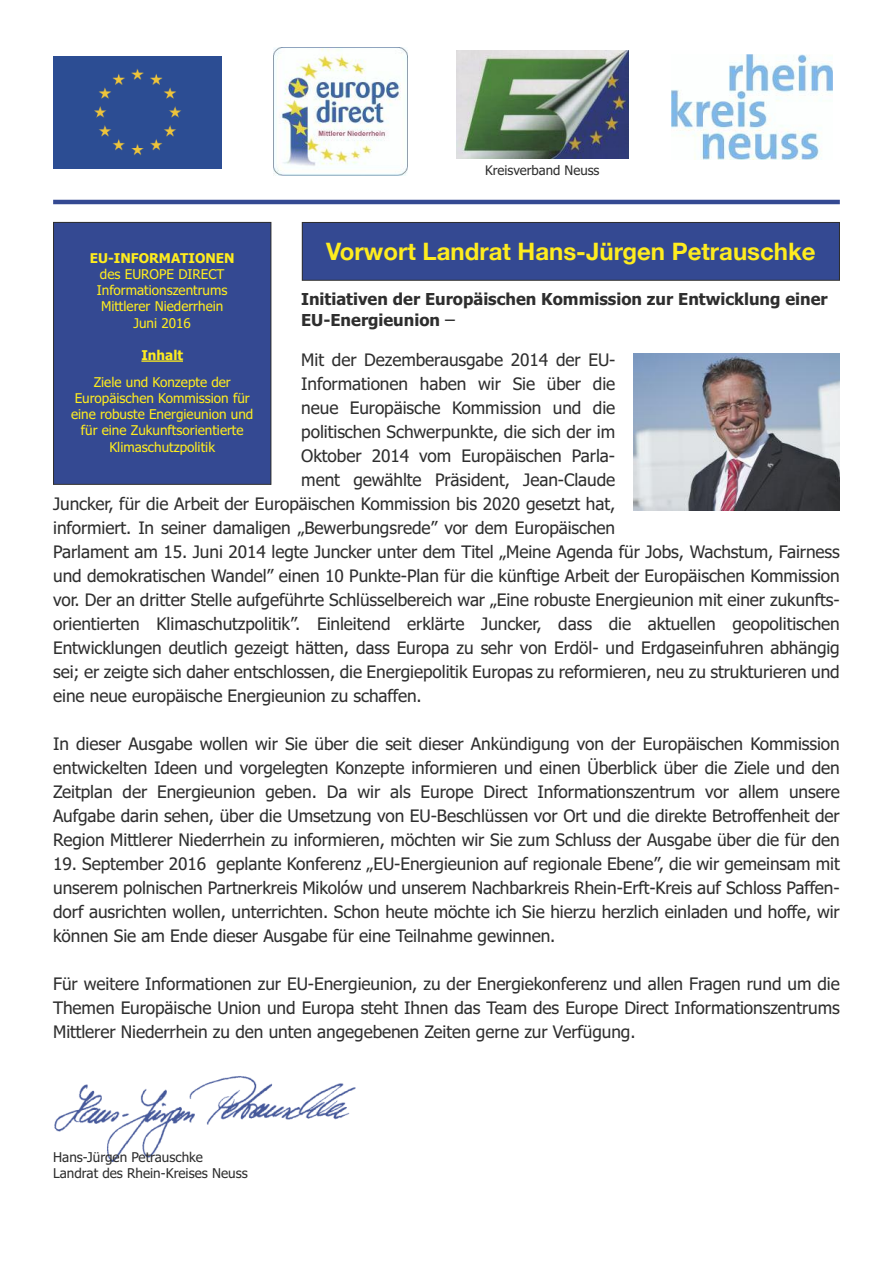
<style>
.page{position:relative;width:893px;height:1263px;background:#fff}
.page>*{position:absolute;margin:0;border:0;box-sizing:border-box;transform-origin:0 0}
.t1{font:700 24px "Helvetica Neue";color:#feec1f}
.t2{font:17.25px/24px "Tahoma";letter-spacing:-.005em;color:#2e2e2e;text-align:justify}
.t3{font:700 16.5px/21.3px "Tahoma";color:#2e2e2e}
.t4{font:13.5px/16.2px "Tahoma";color:#feec1f;text-align:center}
.t5{font:13.5px/16.5px "Tahoma";color:#2e2e2e}
.t6{font:700 13.5px "Tahoma";color:#feec1f}
.t7{font:13.2px "Tahoma";color:#2e2e2e}
.s1{font-weight:400;font-size:18px}
</style>
<div class="page">
<div style="left:302px;top:222px;width:537px;height:58px;background:#344992"></div>
<div style="left:302px;top:222px;width:538px;height:59px;border:1px solid #2e2e2e"></div>
<hr style="left:53px;top:200px;width:787px;height:4px;background:#344992">
<img style="left:672px;top:55px;width:161px;height:105px">
<img style="left:456px;top:51px;width:172px;height:107px">
<img style="left:273px;top:48px;width:134px;height:128px">
<div style="left:54px;top:222px;width:217px;height:262px;background:#344992"></div>
<div style="left:53px;top:222px;width:218px;height:263px;border:1px solid #2e2e2e"></div>
<hr style="left:141px;top:360px;width:42px;height:2px;background:#feec1f">
<img style="left:633px;top:353px;width:207px;height:157px">
<img style="left:54px;top:1076px;width:302px;height:86px">
<div style="left:53px;top:57px;width:168px;height:112px;background:#2c4d93"></div>
<p class="t7" style="left:485px;top:163px;width:116px">Kreisverband Neuss</p>
<h1 class="t1" style="left:326px;top:237px;width:491px">Vorwort Landrat Hans-Jürgen Petrauschke</h1>
<p class="t6" style="left:90px;top:250px;width:146px">EU-InformatIonEn</p>
<p class="t4" style="left:97px;top:266px;width:132px">des EUROPE DIRECT<br>Informationszentrums<br>Mittlerer Niederrhein<br>Juni 2016</p>
<p class="t6" style="left:141px;top:347px;width:43px">Inhalt</p>
<p class="t4" style="left:71px;top:374px;width:184px">Ziele und Konzepte der<br>Europäischen Kommission für eine robuste Energieunion und für eine Zukunftsorientierte<br>Klimaschutzpolitik</p>
<p class="t3" style="left:301px;top:289px;width:528px">Initiativen der Europäischen Kommission zur Entwicklung einer<br>EU-Energieunion <span class="s1">–</span></p>
<p class="t2" style="left:301px;top:348px;width:316px">Mit der Dezemberausgabe 2014 der EU-</p>
<p class="t2" style="left:301px;top:372px;width:315px">Informationen haben wir Sie über die</p>
<p class="t2" style="left:301px;top:396px;width:315px">neue Europäische Kommission und die</p>
<p class="t2" style="left:301px;top:420px;width:315px">politischen Schwerpunkte, die sich der im</p>
<p class="t2" style="left:301px;top:444px;width:315px">Oktober 2014 vom Europäischen Parla-</p>
<p class="t2" style="left:301px;top:468px;width:315px">ment gewählte Präsident, Jean-Claude</p>
<p class="t2" style="left:53px;top:492px;width:564px">Juncker, für die Arbeit der Europäischen Kommission bis 2020 gesetzt hat,</p>
<p class="t2" style="left:53px;top:516px;width:564px">informiert. In seiner damaligen „Bewerbungsrede” vor dem Europäischen</p>
<p class="t2" style="left:53px;top:540px;width:788px">Parlament am 15. Juni 2014 legte Juncker unter dem Titel „Meine Agenda für Jobs, Wachstum, Fairness</p>
<p class="t2" style="left:53px;top:564px;width:788px">und demokratischen Wandel” einen 10 Punkte-Plan für die künftige Arbeit der Europäischen Kommission</p>
<p class="t2" style="left:53px;top:588px;width:788px">vor. Der an dritter Stelle aufgeführte Schlüsselbereich war „Eine robuste Energieunion mit einer zukunfts-</p>
<p class="t2" style="left:53px;top:612px;width:788px">orientierten Klimaschutzpolitik”. Einleitend erklärte Juncker, dass die aktuellen geopolitischen</p>
<p class="t2" style="left:53px;top:636px;width:788px">Entwicklungen deutlich gezeigt hätten, dass Europa zu sehr von Erdöl- und Erdgaseinfuhren abhängig</p>
<p class="t2" style="left:53px;top:660px;width:788px">sei; er zeigte sich daher entschlossen, die Energiepolitik Europas zu reformieren, neu zu strukturieren und</p>
<p class="t2" style="left:53px;top:684px;width:370px">eine neue europäische Energieunion zu schaffen.</p>
<p class="t2" style="left:53px;top:732px;width:788px">In dieser Ausgabe wollen wir Sie über die seit dieser Ankündigung von der Europäischen Kommission entwickelten Ideen und vorgelegten Konzepte informieren und einen Überblick über die Ziele und den Zeitplan der Energieunion geben. Da wir als Europe Direct Informationszentrum vor allem unsere Aufgabe darin sehen, über die Umsetzung von EU-Beschlüssen vor Ort und die direkte Betroffenheit der Region Mittlerer Niederrhein zu informieren, möchten wir Sie zum Schluss der Ausgabe über die für den</p>
<p class="t2" style="left:53px;top:852px;width:788px">19. September 2016 geplante Konferenz „EU-Energieunion auf regionale Ebene”, die wir gemeinsam mit unserem polnischen Partnerkreis Mikolów und unserem Nachbarkreis Rhein-Erft-Kreis auf Schloss Paffen&shy;dorf ausrichten wollen, unterrichten. Schon heute möchte ich Sie hierzu herzlich einladen und hoffe, wir können Sie am Ende dieser Ausgabe für eine Teilnahme gewinnen.</p>
<p class="t2" style="left:53px;top:972px;width:788px">Für weitere Informationen zur EU-Energieunion, zu der Energiekonferenz und allen Fragen rund um die Themen Europäische Union und Europa steht Ihnen das Team des Europe Direct Informationszentrums Mittlerer Niederrhein zu den unten angegebenen Zeiten gerne zur Verfügung.</p>
<p class="t5" style="left:53px;top:1149px;width:196px">Hans-Jürgen Petrauschke<br>Landrat des Rhein-Kreises Neuss</p>
</div>
